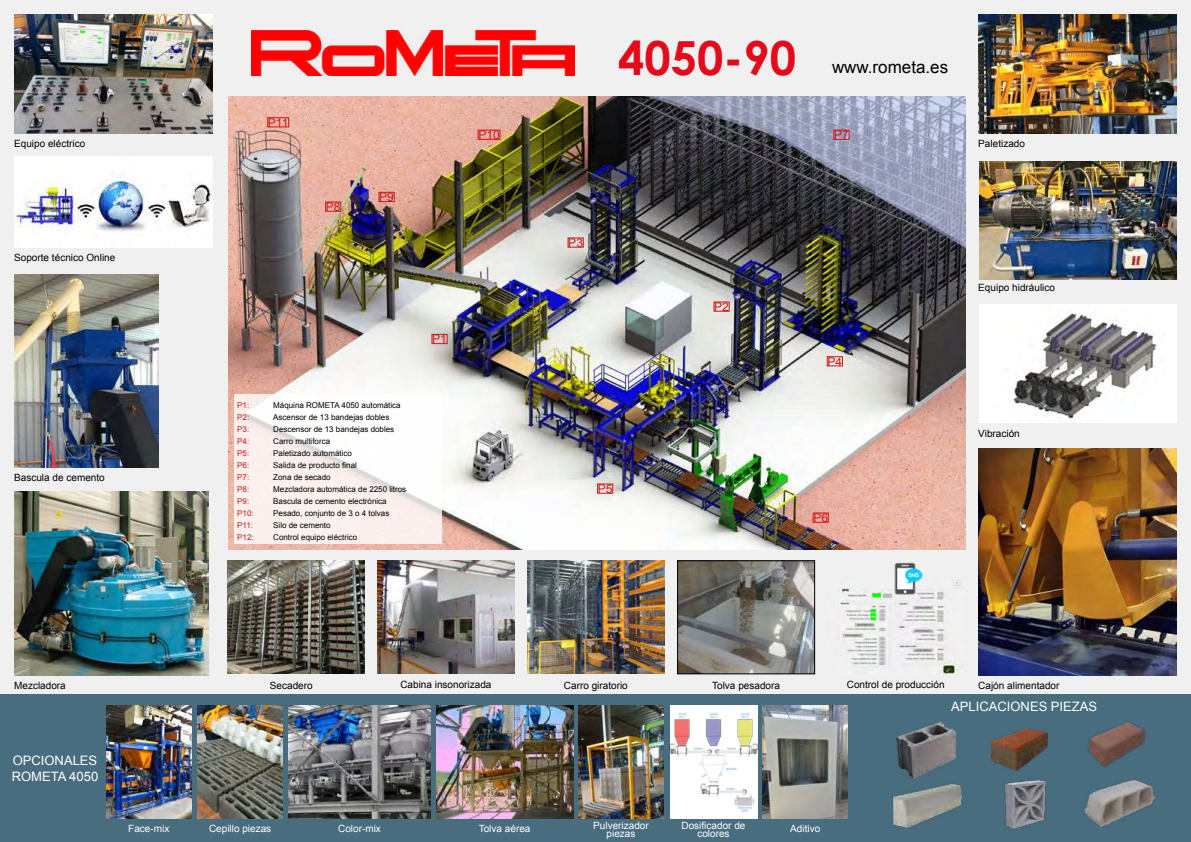
<style>
.page{position:relative;width:1191px;height:842px;background:#f0f0f0}
.page>*{position:absolute;margin:0;border:0;box-sizing:border-box;transform-origin:0 0}
.t1{font:700 47px "Century Gothic";color:#e30a1c}
.t2{font:17px "Arial";color:#000}
.t3{font:13px/15.6px "Arial";color:#fff}
.t4{font:12px "Arial";color:#cd1719}
.t5{font:10px "Arial";color:#000}
.t6{font:10px/8px "Arial";color:#fff;text-align:center}
.t7{font:8px "Arial";color:#000}
.t8{font:8px "Arial";color:#cd1719}
</style>
<div class="page">
<div style="left:0;top:694px;width:1191px;height:148px;background:#486d7f"></div>
<img style="left:228px;top:96px;width:737px;height:453px">
<div style="left:432px;top:334px;width:15px;height:10px;border:1px solid #cd1719"></div>
<div style="left:827px;top:356px;width:15px;height:10px;border:1px solid #cd1719"></div>
<div style="left:597px;top:484px;width:16px;height:9px;border:1px solid #cd1719"></div>
<div style="left:833px;top:130px;width:16px;height:10px;border:1px solid #cd1719"></div>
<div style="left:325px;top:202px;width:16px;height:10px;border:1px solid #cd1719"></div>
<div style="left:379px;top:192px;width:15px;height:10px;border:1px solid #cd1719"></div>
<div style="left:478px;top:130px;width:22px;height:10px;border:1px solid #cd1719"></div>
<div style="left:267px;top:117px;width:22px;height:10px;border:1px solid #cd1719"></div>
<svg style="left:234px;top:394px;width:207px;height:150px;fill:#fbf1ee"></svg>
<img style="left:227px;top:561px;width:137px;height:113px">
<img style="left:14px;top:14px;width:198px;height:119px">
<img style="left:252px;top:31px;width:322px;height:44px">
<img style="left:14px;top:491px;width:194px;height:184px">
<img style="left:15px;top:275px;width:143px;height:192px">
<img style="left:106px;top:706px;width:85px;height:113px">
<img style="left:289px;top:706px;width:141px;height:113px">
<img style="left:978px;top:14px;width:198px;height:119px">
<img style="left:979px;top:161px;width:197px;height:119px">
<img style="left:978px;top:449px;width:198px;height:226px">
<div style="left:979px;top:305px;width:197px;height:118px;background:#fff"></div>
<img style="left:1013px;top:313px;width:144px;height:106px">
<img style="left:14px;top:157px;width:198px;height:91px">
<img style="left:377px;top:561px;width:137px;height:113px">
<img style="left:528px;top:561px;width:136px;height:113px">
<img style="left:436px;top:706px;width:137px;height:113px">
<img style="left:896px;top:722px;width:59px;height:56px">
<img style="left:1084px;top:780px;width:71px;height:47px">
<img style="left:892px;top:783px;width:70px;height:45px">
<img style="left:1005px;top:780px;width:41px;height:50px">
<img style="left:991px;top:728px;width:57px;height:42px">
<img style="left:1087px;top:722px;width:59px;height:46px">
<img style="left:679px;top:563px;width:133px;height:109px">
<div style="left:677px;top:561px;width:137px;height:113px;border:1px solid #000"></div>
<img style="left:198px;top:706px;width:84px;height:113px">
<img style="left:578px;top:706px;width:85px;height:113px">
<div style="left:669px;top:706px;width:88px;height:113px;background:#fff"></div>
<img style="left:669px;top:713px;width:88px;height:99px">
<img style="left:763px;top:706px;width:84px;height:113px">
<img style="left:838px;top:579px;width:123px;height:95px">
<img style="left:894px;top:562px;width:28px;height:33px">
<h3 class="t4" style="left:268px;top:115px;width:22px">P11</h3>
<h1 class="t1" style="left:618px;top:29px;width:179px">4050-90</h1>
<h2 class="t2" style="left:832px;top:56px;width:118px">www.rometa.es</h2>
<h3 class="t4" style="left:478px;top:127px;width:23px">P10</h3>
<h3 class="t4" style="left:834px;top:127px;width:16px">P7</h3>
<p class="t5" style="left:14px;top:137px;width:73px">Equipo eléctrico</p>
<p class="t5" style="left:978px;top:137px;width:48px">Paletizado</p>
<p class="t5" style="left:14px;top:251px;width:103px">Soporte técnico Online</p>
<p class="t5" style="left:14px;top:471px;width:92px">Bascula de cemento</p>
<h3 class="t4" style="left:326px;top:199px;width:16px">P8</h3>
<h3 class="t4" style="left:379px;top:189px;width:16px">P9</h3>
<p class="t8" style="left:237px;top:400px;width:14px">P1:</p>
<p class="t7" style="left:273px;top:400px;width:129px">Máquina ROMETA 4050 automática</p>
<p class="t8" style="left:237px;top:412px;width:14px">P2:</p>
<p class="t7" style="left:273px;top:412px;width:118px">Ascensor de 13 bandejas dobles</p>
<p class="t8" style="left:237px;top:424px;width:14px">P3:</p>
<p class="t7" style="left:273px;top:424px;width:122px">Descensor de 13 bandejas dobles</p>
<p class="t8" style="left:237px;top:436px;width:14px">P4:</p>
<p class="t7" style="left:273px;top:436px;width:58px">Carro multiforca</p>
<p class="t8" style="left:237px;top:448px;width:14px">P5:</p>
<p class="t7" style="left:273px;top:448px;width:80px">Paletizado automático</p>
<p class="t8" style="left:237px;top:460px;width:14px">P6:</p>
<p class="t7" style="left:273px;top:460px;width:85px">Salida de producto final</p>
<p class="t8" style="left:237px;top:472px;width:14px">P7:</p>
<p class="t7" style="left:273px;top:472px;width:59px">Zona de secado</p>
<p class="t8" style="left:237px;top:484px;width:14px">P8:</p>
<p class="t7" style="left:273px;top:484px;width:134px">Mezcladora automática de 2250 litros</p>
<p class="t8" style="left:237px;top:496px;width:14px">P9:</p>
<p class="t7" style="left:273px;top:496px;width:115px">Bascula de cemento electrónica</p>
<p class="t8" style="left:237px;top:508px;width:18px">P10:</p>
<p class="t7" style="left:273px;top:508px;width:118px">Pesado, conjunto de 3 o 4 tolvas</p>
<p class="t8" style="left:237px;top:520px;width:17px">P11:</p>
<p class="t7" style="left:273px;top:520px;width:59px">Silo de cemento</p>
<p class="t8" style="left:237px;top:532px;width:18px">P12:</p>
<p class="t7" style="left:273px;top:532px;width:86px">Control equipo eléctrico</p>
<h3 class="t4" style="left:432px;top:331px;width:16px">P1</h3>
<h3 class="t4" style="left:568px;top:235px;width:16px">P3</h3>
<h3 class="t4" style="left:598px;top:481px;width:16px">P5</h3>
<h3 class="t4" style="left:714px;top:299px;width:16px">P2</h3>
<h3 class="t4" style="left:827px;top:354px;width:16px">P4</h3>
<h3 class="t4" style="left:813px;top:510px;width:16px">P6</h3>
<p class="t5" style="left:978px;top:281px;width:78px">Equipo hidráulico</p>
<p class="t5" style="left:978px;top:427px;width:43px">Vibración</p>
<p class="t5" style="left:14px;top:678px;width:53px">Mezcladora</p>
<h3 class="t3" style="left:12px;top:753px;width:88px">OPCIONALES<br>ROMETA 4050</h3>
<p class="t5" style="left:270px;top:678px;width:44px">Secadero</p>
<p class="t5" style="left:400px;top:678px;width:93px">Cabina insonorizada</p>
<p class="t5" style="left:564px;top:678px;width:65px">Carro giratorio</p>
<p class="t5" style="left:712px;top:678px;width:69px">Tolva pesadora</p>
<p class="t5" style="left:846px;top:678px;width:99px">Control de producción</p>
<p class="t5" style="left:978px;top:678px;width:83px">Cajón alimentador</p>
<h3 class="t3" style="left:951px;top:698px;width:147px">APLICACIONES PIEZAS</h3>
<p class="t6" style="left:681px;top:822px;width:65px">Dosificador de colores</p>
<p class="t6" style="left:128px;top:825px;width:43px">Face-mix</p>
<p class="t6" style="left:209px;top:825px;width:64px">Cepillo piezas</p>
<p class="t6" style="left:338px;top:825px;width:44px">Color-mix</p>
<p class="t6" style="left:593px;top:822px;width:57px">Pulverizador piezas</p>
<p class="t6" style="left:479px;top:824px;width:53px">Tolva aérea</p>
<p class="t6" style="left:790px;top:825px;width:32px">Aditivo</p>
</div>
